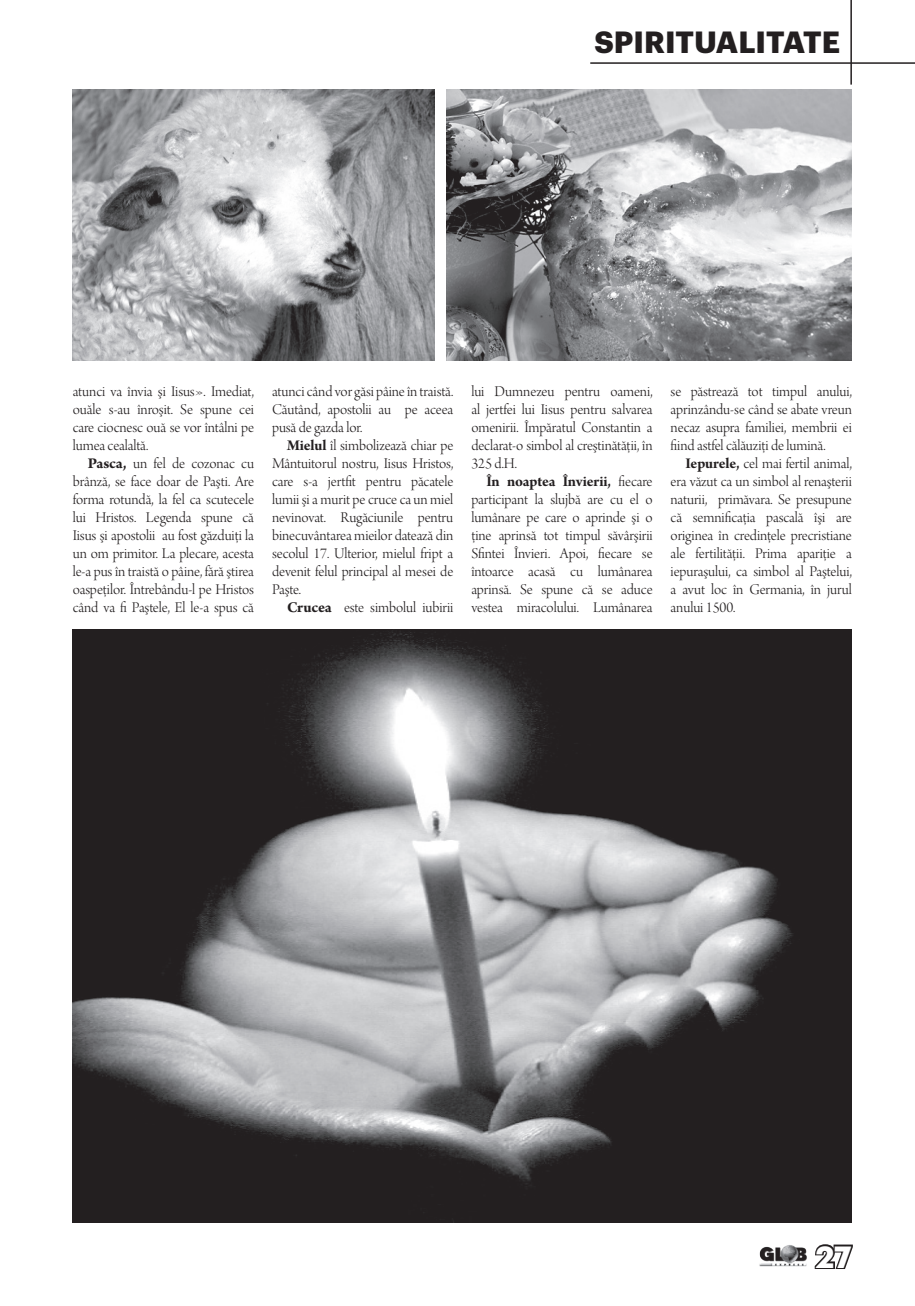
<style>
.page{position:relative;width:915px;height:1306px;background:#fff}
.page>*{position:absolute;margin:0;border:0;box-sizing:border-box;transform-origin:0 0}
.t1{font:700 30px "Graphik";color:#231f20}
.t2{font:700 30px "Graphik";color:#fff}
.t3{font:15.75px/18px "Arno Pro Light Display";letter-spacing:-.005em;color:#231f20;text-align:justify}
.t4{font:15.75px "Arno Pro Bold Subhead";letter-spacing:-.01em;color:#231f20}
.s1{font-family:"Arno Pro";font-weight:700}
.s2{font-family:"Arno Pro Bold Subhead"}
.s3{font-family:"Arno Pro Light Display"}
</style>
<div class="page">
<hr style="left:850px;top:0;width:1px;height:85px;background:#231f20">
<hr style="left:590px;top:62px;width:324px;height:2px;background:#231f20">
<svg style="left:814px;top:1244px;width:39px;height:25px"></svg>
<img style="left:759px;top:1245px;width:48px;height:22px">
<img style="left:73px;top:629px;width:777px;height:592px">
<img style="left:73px;top:89px;width:361px;height:271px">
<img style="left:446px;top:89px;width:405px;height:271px">
<h1 class="t1" style="left:594px;top:18px;width:247px">SPIRITUALITATE</h1>
<p class="t3" style="left:73px;top:383px;width:183px">atunci va învia şi Iisus». Imediat, ouăle s-au înroşit. Se spune cei care ciocnesc ouă se vor întâlni pe lumea cealaltă.</p>
<p class="t3" style="left:73px;top:455px;width:183px;text-indent:15px"><span class="s1">Pasca,</span> un fel de cozonac cu brânză, se face doar de Paşti. Are forma rotundă, la fel ca scutecele lui Hristos. Legenda spune că Iisus şi apostolii au fost găzduiţi la un om primitor. La plecare, acesta le-a pus în traistă o pâine, fără ştirea oaspeţilor. Întrebându-l pe Hristos când va fi Paştele, El le-a spus că</p>
<p class="t3" style="left:272px;top:383px;width:183px">atunci când vor găsi pâine în traistă.<br>Căutând, apostolii au pe aceea pusă de gazda lor.</p>
<p class="t3" style="left:272px;top:437px;width:183px;text-indent:15px"><span class="s2">Mielul</span> îl simbolizează chiar pe Mântuitorul nostru, Iisus Hristos, care s-a jertfit pentru păcatele lumii şi a murit pe cruce ca un miel nevinovat. Rugăciunile pentru binecuvântarea mieilor datează din secolul 17. Ulterior, mielul fript a devenit felul principal al mesei de Paşte.</p>
<p class="t3" style="left:287px;top:599px;width:168px"><span class="s1">Crucea</span> este simbolul iubirii</p>
<p class="t3" style="left:471px;top:383px;width:183px">lui Dumnezeu pentru oameni, al jertfei lui Iisus pentru salvarea omenirii. Împăratul Constantin a declarat-o simbol al creştinătăţii, în 325 d.H.</p>
<p class="t4" style="left:486px;top:472px;width:168px">În noaptea Învierii, <span class="s3">fiecare</span></p>
<p class="t3" style="left:471px;top:491px;width:183px">participant la slujbă are cu el o lumânare pe care o aprinde şi o ţine aprinsă tot timpul săvârşirii Sfintei Învieri. Apoi, fiecare se întoarce acasă cu lumânarea aprinsă. Se spune că se aduce vestea miracolului. Lumânarea</p>
<p class="t3" style="left:670px;top:383px;width:183px">se păstrează tot timpul anului, aprinzându-se când se abate vreun necaz asupra familiei, membrii ei fiind astfel călăuziţi de lumină.</p>
<p class="t3" style="left:670px;top:455px;width:183px;text-indent:15px"><span class="s2">Iepurele,</span> cel mai fertil animal, era văzut ca un simbol al renaşterii naturii, primăvara. Se presupune că semnificaţia pascală îşi are originea în credinţele precristiane ale fertilităţii. Prima apariţie a iepuraşului, ca simbol al Paştelui, a avut loc în Germania, în jurul anului 1500.</p>
<h1 class="t2" style="left:815px;top:1233px;width:37px">27</h1>
</div>
